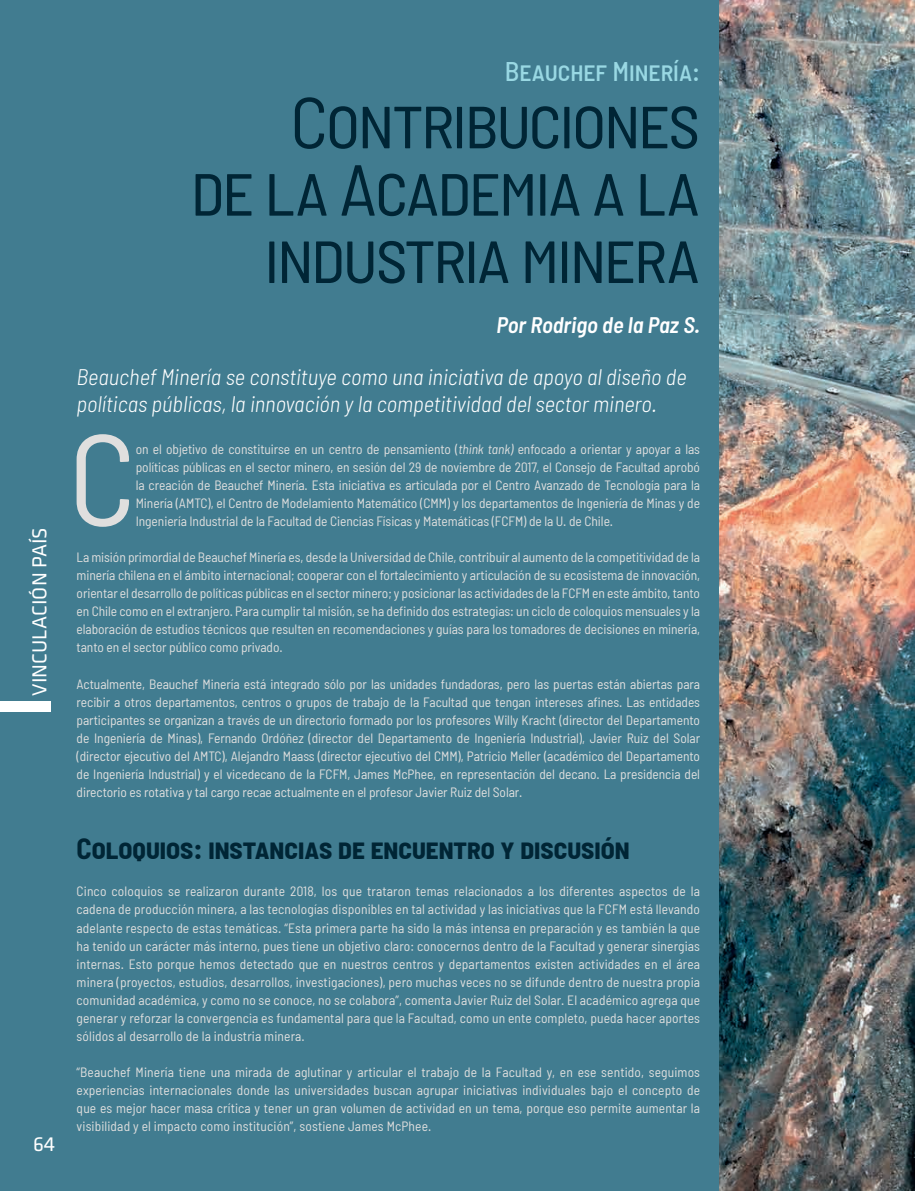
<style>
.page{position:relative;width:915px;height:1191px;background:#fff}
.page>*{position:absolute;margin:0;border:0;box-sizing:border-box;transform-origin:0 0}
.t1{font:semi-condensed 129.3px "Barlow";color:#e0dfde}
.t2{font:semi-condensed 72px/67.3px "Barlow";letter-spacing:-.03em;color:#002535;text-align:right}
.t3{font:700 semi-condensed 28.5px "Barlow";color:#002535}
.t4{font:500 semi-condensed 27px "Barlow";color:#99d8e3}
.t5{font:italic 300 semi-condensed 22.5px/27px "Barlow";color:#fff}
.t6{font:italic 600 semi-condensed 22.5px "Barlow";color:#fff}
.t7{font:21px "Klavika";color:#fff}
.t8{font:semi-condensed 13.5px/18.1px "Barlow";letter-spacing:-.005em;color:#e0dfde;text-align:justify}
.s1{font-style:italic}
</style>
<div class="page">
<div style="left:0;top:0;width:914px;height:1191px;background:#417c90"></div>
<div style="left:0;top:702px;width:50px;height:10px;background:#fff"></div>
<img style="left:719px;top:0;width:195px;height:1191px">
<h3 class="t7" style="left:28px;top:696px;width:170px;rotate:-90deg">VINCULACIÓN PAÍS</h3>
<h3 class="t7" style="left:33px;top:1133px;width:24px">64</h3>
<h3 class="t4" style="left:504px;top:54px;width:197px">Beauchef Minería:</h3>
<h2 class="t2" style="left:190px;top:87px;width:510px">Contribuciones<br>de la Academia a la industria minera</h2>
<h3 class="t6" style="left:496px;top:311px;width:205px">Por Rodrigo de la Paz S.</h3>
<h3 class="t5" style="left:77px;top:363px;width:611px">Beauchef Minería se constituye como una iniciativa de apoyo al diseño de políticas públicas, la innovación y la competitividad del sector minero.</h3>
<h1 class="t1" style="left:68px;top:399px;width:70px">C</h1>
<p class="t8" style="left:136px;top:439px;width:565px">on el objetivo de constituirse en un centro de pensamiento (<span class="s1">think tank)</span> enfocado a orientar y apoyar a las políticas públicas en el sector minero, en sesión del 29 de noviembre de 2017, el Consejo de Facultad aprobó la creación de Beauchef Minería. Esta iniciativa es articulada por el Centro Avanzado de Tecnología para la Minería (AMTC), el Centro de Modelamiento Matemático (CMM) y los departamentos de Ingeniería de Minas y de Ingeniería Industrial de la Facultad de Ciencias Físicas y Matemáticas (FCFM) de la U. de Chile.</p>
<p class="t8" style="left:77px;top:547px;width:624px">La misión primordial de Beauchef Minería es, desde la Universidad de Chile, contribuir al aumento de la competitividad de la minería chilena en el ámbito internacional; cooperar con el fortalecimiento y articulación de su ecosistema de innovación, orientar el desarrollo de políticas públicas en el sector minero; y posicionar las actividades de la FCFM en este ámbito, tanto en Chile como en el extranjero. Para cumplir tal misión, se ha definido dos estrategias: un ciclo de coloquios mensuales y la elaboración de estudios técnicos que resulten en recomendaciones y guías para los tomadores de decisiones en minería, tanto en el sector público como privado.</p>
<p class="t8" style="left:77px;top:674px;width:624px">Actualmente, Beauchef Minería está integrado sólo por las unidades fundadoras, pero las puertas están abiertas para recibir a otros departamentos, centros o grupos de trabajo de la Facultad que tengan intereses afines. Las entidades participantes se organizan a través de un directorio formado por los profesores Willy Kracht (director del Departamento de Ingeniería de Minas), Fernando Ordóñez (director del Departamento de Ingeniería Industrial), Javier Ruiz del Solar (director ejecutivo del AMTC), Alejandro Maass (director ejecutivo del CMM), Patricio Meller (académico del Departamento de Ingeniería Industrial) y el vicedecano de la FCFM, James McPhee, en representación del decano. La presidencia del directorio es rotativa y tal cargo recae actualmente en el profesor Javier Ruiz del Solar.</p>
<h3 class="t3" style="left:77px;top:830px;width:554px">COLOQUIOS: INSTANCIAS DE ENCUENTRO Y DISCUSIÓN</h3>
<p class="t8" style="left:77px;top:882px;width:624px">Cinco coloquios se realizaron durante 2018, los que trataron temas relacionados a los diferentes aspectos de la cadena de producción minera, a las tecnologías disponibles en tal actividad y las iniciativas que la FCFM está llevando adelante respecto de estas temáticas. “Esta primera parte ha sido la más intensa en preparación y es también la que ha tenido un carácter más interno, pues tiene un objetivo claro: conocernos dentro de la Facultad y generar sinergias internas. Esto porque hemos detectado que en nuestros centros y departamentos existen actividades en el área minera (proyectos, estudios, desarrollos, investigaciones), pero muchas veces no se difunde dentro de nuestra propia comunidad académica, y como no se conoce, no se colabora”, comenta Javier Ruiz del Solar. El académico agrega que generar y reforzar la convergencia es fundamental para que la Facultad, como un ente completo, pueda hacer aportes sólidos al desarrollo de la industria minera.</p>
<p class="t8" style="left:77px;top:1063px;width:624px">“Beauchef Minería tiene una mirada de aglutinar y articular el trabajo de la Facultad y, en ese sentido, seguimos experiencias internacionales donde las universidades buscan agrupar iniciativas individuales bajo el concepto de que es mejor hacer masa crítica y tener un gran volumen de actividad en un tema, porque eso permite aumentar la visibilidad y el impacto como institución”, sostiene James McPhee.</p>
</div>
